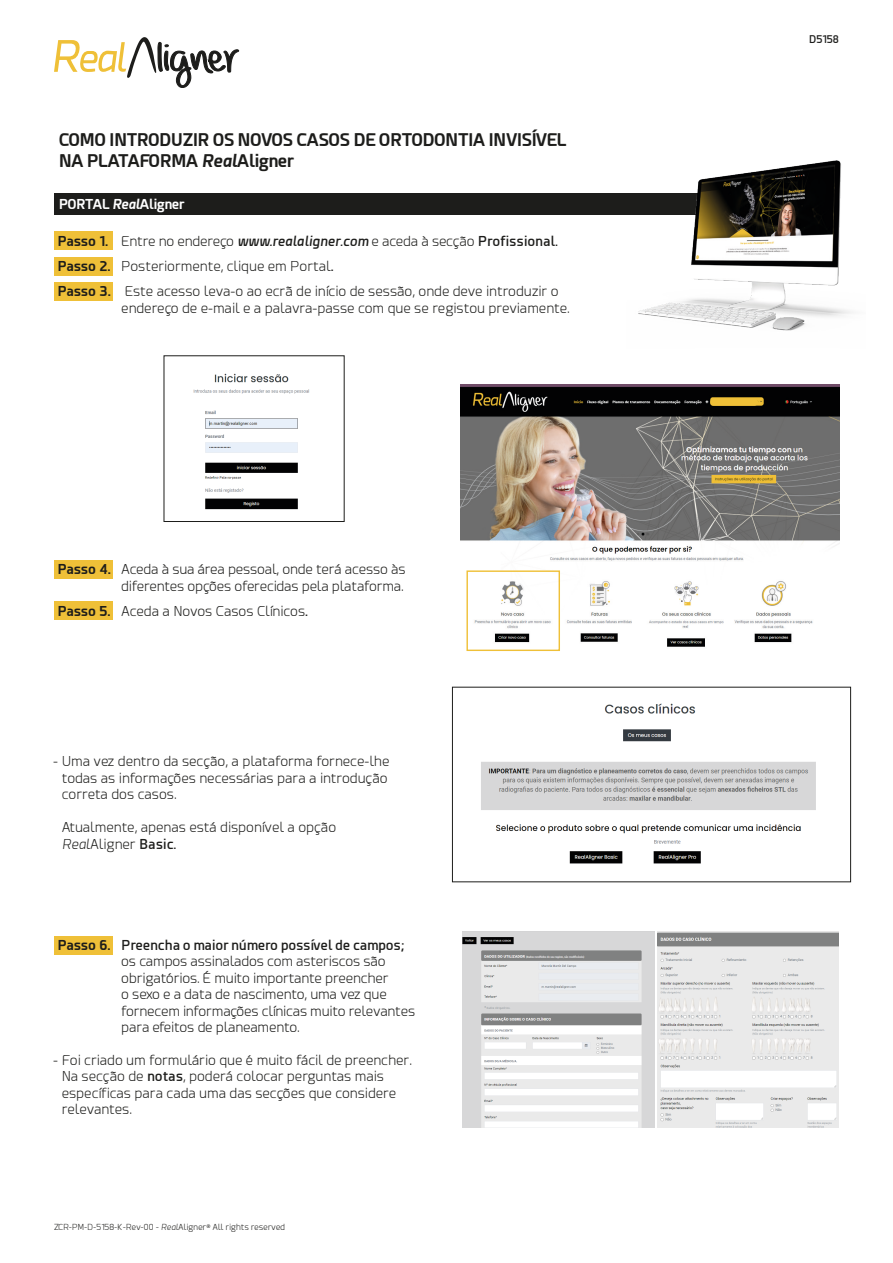
<style>
.page{position:relative;width:893px;height:1263px;background:#fff}
.page>*{position:absolute;margin:0;border:0;box-sizing:border-box;transform-origin:0 0}
.t1{font:700 17.25px/20.7px "Esphimere";letter-spacing:-.01em;color:#1d1d1b}
.t2{font:300 13.5px/16.5px "Esphimere";letter-spacing:.03em;color:#1d1d1b}
.t3{font:700 13.5px "Esphimere";letter-spacing:-.01em;color:#fff}
.t4{font:600 10.5px "Esphimere";color:#1d1d1b}
.t5{font:300 8.25px "Esphimere";letter-spacing:.03em;color:#1d1d1b}
.s1{font-style:italic}
.s2{font-weight:700}
.s3{font-weight:600;font-style:italic}
.s4{font-weight:600}
</style>
<div class="page">
<div style="left:54px;top:232px;width:58px;height:18px;background:#efc038"></div>
<div style="left:54px;top:257px;width:58px;height:18px;background:#efc038"></div>
<div style="left:54px;top:282px;width:58px;height:18px;background:#efc038"></div>
<div style="left:54px;top:560px;width:58px;height:18px;background:#efc038"></div>
<div style="left:54px;top:601px;width:58px;height:19px;background:#efc038"></div>
<div style="left:54px;top:936px;width:58px;height:19px;background:#efc038"></div>
<div style="left:54px;top:193px;width:750px;height:22px;background:#1d1d1b"></div>
<img style="left:193px;top:373px;width:117px;height:137px">
<svg style="left:54px;top:37px;width:185px;height:51px"></svg>
<img style="left:638px;top:160px;width:215px;height:171px">
<img style="left:460px;top:385px;width:380px;height:262px">
<div style="left:710px;top:398px;width:48px;height:8px;background:#efc038;border-radius:4px"></div>
<div style="left:466px;top:570px;width:94px;height:81px;border:1px solid #efc038"></div>
<img style="left:481px;top:703px;width:335px;height:161px">
<div style="left:452px;top:687px;width:399px;height:195px;border:1px solid #1d1d1b"></div>
<img style="left:462px;top:932px;width:192px;height:195px">
<img style="left:658px;top:932px;width:180px;height:195px">
<p class="t1" style="left:59px;top:129px;width:509px">COMO INTRODUZIR OS NOVOS CASOS DE ORTODONTIA INVISÍVEL<br>NA PLATAFORMA <span class="s1">Real</span>Aligner</p>
<p class="t3" style="left:59px;top:195px;width:127px">PORTAL <span class="s1">Real</span>Aligner</p>
<p class="t2" style="left:58px;top:233px;width:501px"><span class="s2">Passo 1.</span> Entre no endereço <span class="s3">www.realaligner.com</span> e aceda à secção <span class="s4">Profissional.</span></p>
<p class="t2" style="left:58px;top:258px;width:277px"><span class="s2">Passo 2.</span> Posteriormente, clique em Portal<span class="s4">.</span></p>
<p class="t2" style="left:122px;top:283px;width:449px;text-indent:-64px"><span class="s2">Passo 3.</span> Este acesso leva-o ao ecrã de início de sessão, onde deve introduzir o endereço de e-mail e a palavra-passe com que se registou previamente.</p>
<p class="t2" style="left:58px;top:561px;width:349px;text-align:right"><span class="s2">Passo 4.</span> Aceda à sua área pessoal, onde terá acesso às diferentes opções oferecidas pela plataforma.</p>
<p class="t2" style="left:58px;top:603px;width:252px"><span class="s2">Passo 5.</span> Aceda a Novos Casos Clínicos<span class="s4">.</span></p>
<p class="t2" style="left:62px;top:753px;width:329px;text-indent:-9px">- Uma vez dentro da secção, a plataforma fornece-lhe todas as informações necessárias para a introdução correta dos casos.</p>
<p class="t2" style="left:62px;top:819px;width:275px">Atualmente, apenas está disponível a opção<br><span class="s1">Real</span>Aligner <span class="s4">Basic.</span></p>
<p class="t2" style="left:122px;top:937px;width:295px;text-indent:-64px"><span class="s2">Passo 6.</span> <span class="s4">Preencha o maior número possível de campos; </span>os campos assinalados com asteriscos são obrigatórios. É muito importante preencher<br>o sexo e a data de nascimento, uma vez que fornecem informações clínicas muito relevantes para efeitos de planeamento.</p>
<p class="t2" style="left:62px;top:1052px;width:351px;text-indent:-9px">- Foi criado um formulário que é muito fácil de preencher.<br>Na secção de <span class="s4">notas</span>, poderá colocar perguntas mais específicas para cada uma das secções que considere relevantes.</p>
<p class="t5" style="left:54px;top:1222px;width:233px">ZCR-PM-D-5158-K-Rev-00 - <span class="s1">Real</span>Aligner<sup>®</sup> All rights reserved</p>
<p class="t4" style="left:809px;top:33px;width:31px">D5158</p>
</div>
